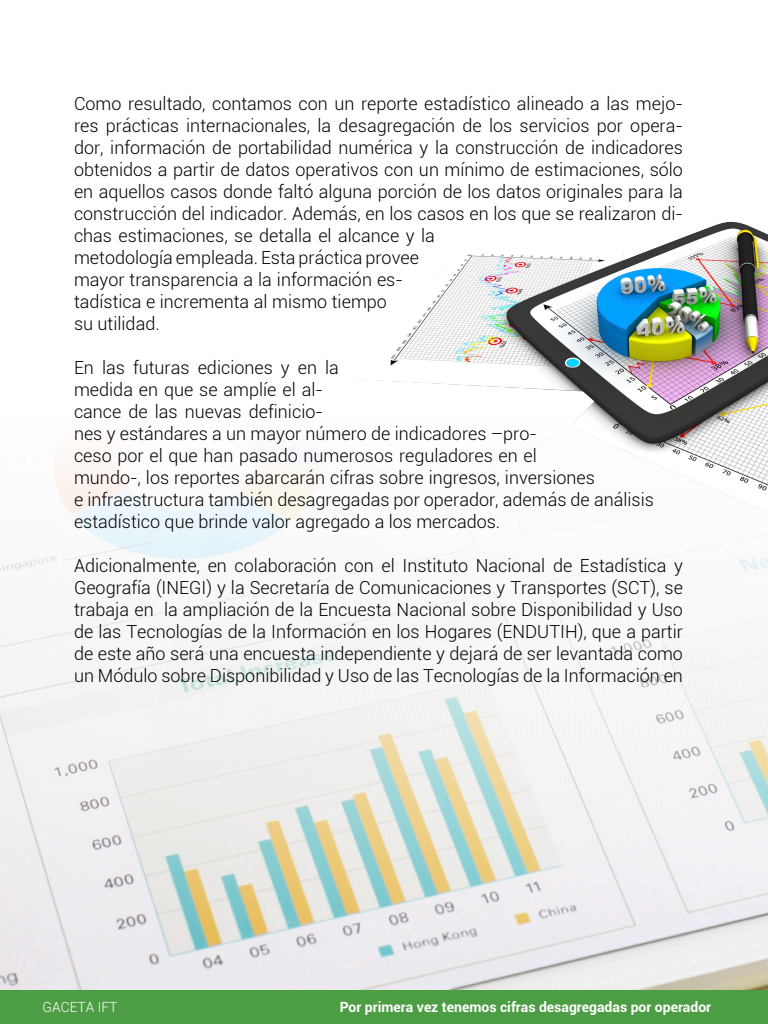
<style>
.page{position:relative;width:768px;height:1024px;background:#fff}
.page>*{position:absolute;margin:0;border:0;box-sizing:border-box;transform-origin:0 0}
.Cpo_Txt{font:300 18px/22px "Roboto";color:#000}
.t1{font:700 14px "Roboto";color:#fff}
.t2{font:300 14px "Roboto";color:#fff}
</style>
<div class="page">
<img style="left:0;top:221px;width:768px;height:768px">
<img style="left:355px;top:222px;width:413px;height:290px">
<div style="left:0;top:990px;width:768px;height:34px;background:#4d9d45"></div>
<p class="Cpo_Txt" style="left:74px;top:92px;width:611px">Como resultado, contamos con un reporte estadístico alineado a las mejo&shy;res prácticas internacionales, la desagregación de los servicios por opera&shy;dor, información de portabilidad numérica y la construcción de indicadores obtenidos a partir de datos operativos con un mínimo de estimaciones, sólo en aquellos casos donde faltó alguna porción de los datos originales para la construcción del indicador. Además, en los casos en los que se realizaron di&shy;chas estimaciones, se detalla el alcance y la<br>metodología empleada. Esta práctica provee<br>mayor transparencia a la información es-<br>tadística e incrementa al mismo tiempo<br>su utilidad.</p>
<p class="Cpo_Txt" style="left:74px;top:356px;width:582px">En las futuras ediciones y en la<br>medida en que se amplíe el al-<br>cance de las nuevas definicio-<br>nes y estándares a un mayor número de indicadores –pro-<br>ceso por el que han pasado numerosos reguladores en el<br>mundo-, los reportes abarcarán cifras sobre ingresos, inversiones<br>e infraestructura también desagregadas por operador, además de análisis estadístico que brinde valor agregado a los mercados.</p>
<p class="Cpo_Txt" style="left:74px;top:554px;width:611px;text-align:justify">Adicionalmente, en colaboración con el Instituto Nacional de Estadística y Geografía (INEGI) y la Secretaría de Comunicaciones y Transportes (SCT), se trabaja en la ampliación de la Encuesta Nacional sobre Disponibilidad y Uso de las Tecnologías de la Información en los Hogares (ENDUTIH), que a partir de este año será una encuesta independiente y dejará de ser levantada como un Módulo sobre Disponibilidad y Uso de las Tecnologías de la Información en</p>
<p class="t2" style="left:43px;top:997px;width:77px">GACETA IFT</p>
<p class="t1" style="left:340px;top:997px;width:373px">Por primera vez tenemos cifras desagregadas por operador</p>
</div>
